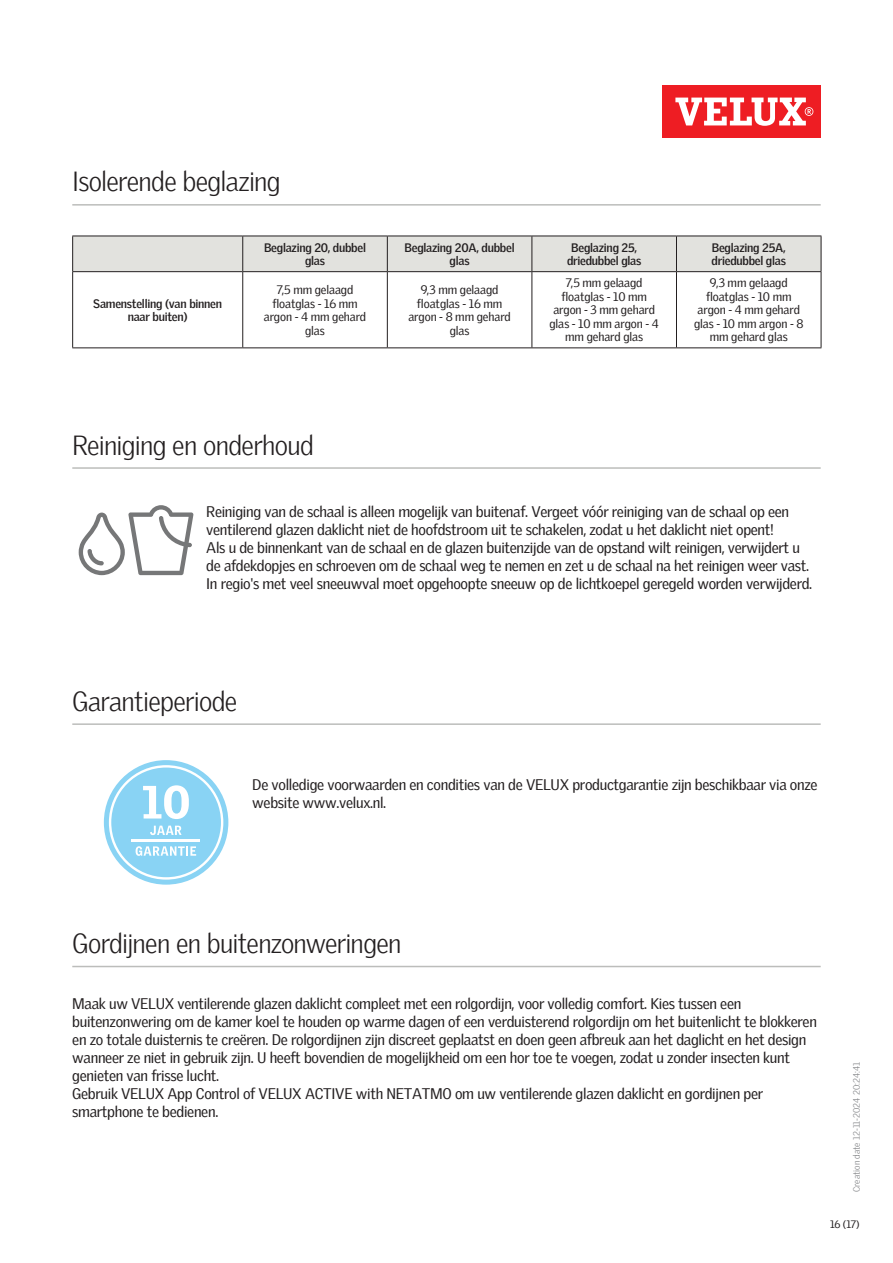
<style>
.page{position:relative;width:893px;height:1263px;background:#fff}
.page>*{position:absolute;margin:0;border:0;box-sizing:border-box;transform-origin:0 0}
.Headline_With_Line_B{font:300 27px "Velux Gothic";letter-spacing:-.025em;color:#231f20}
.Body_Regular{font:15px/18px "Velux Gothic";letter-spacing:-.02em;color:#231f20}
.TableText{font:12px/13.5px "Velux Gothic";letter-spacing:-.005em;color:#231f20;text-align:center}
.TableHeader{font:700 12px/13.5px "Velux Gothic";letter-spacing:-.02em;color:#231f20;text-align:center}
.TableHeader_TableTex{font:700 12px/13.5px "Velux Gothic";letter-spacing:-.02em;color:#231f20;text-align:center}
.t1{font:10.5px "Velux Gothic";color:#231f20}
.t2{font:300 9px "Velux Gothic";color:#7c7e81}
</style>
<div class="page">
<div style="left:662px;top:85px;width:159px;height:53px;background:#ee1d23"></div>
<svg style="left:675px;top:98px;width:138px;height:28px"></svg>
<hr style="left:72px;top:467px;width:749px;height:2px;background:#bcbdbb">
<svg style="left:79px;top:505px;width:114px;height:70px"></svg>
<hr style="left:72px;top:723px;width:749px;height:2px;background:#bcbdbb">
<hr style="left:72px;top:966px;width:749px;height:1px;background:#bcbdbb">
<hr style="left:72px;top:204px;width:749px;height:2px;background:#bcbdbb">
<div style="left:73px;top:237px;width:748px;height:34px;background:#e2e2de"></div>
<hr style="left:72px;top:236px;width:171px;height:1px;background:#231f20">
<hr style="left:72px;top:236px;width:1px;height:35px;background:#231f20">
<hr style="left:243px;top:236px;width:144px;height:1px;background:#231f20">
<hr style="left:242px;top:236px;width:1px;height:35px;background:#231f20">
<hr style="left:387px;top:236px;width:145px;height:1px;background:#231f20">
<hr style="left:387px;top:236px;width:1px;height:35px;background:#231f20">
<hr style="left:532px;top:236px;width:144px;height:1px;background:#231f20">
<hr style="left:531px;top:236px;width:1px;height:35px;background:#231f20">
<hr style="left:676px;top:236px;width:145px;height:1px;background:#231f20">
<hr style="left:821px;top:236px;width:1px;height:35px;background:#231f20">
<hr style="left:676px;top:236px;width:1px;height:35px;background:#231f20">
<hr style="left:72px;top:271px;width:171px;height:1px;background:#231f20">
<hr style="left:72px;top:272px;width:1px;height:75px;background:#231f20">
<hr style="left:72px;top:347px;width:171px;height:1px;background:#231f20">
<hr style="left:243px;top:271px;width:144px;height:1px;background:#231f20">
<hr style="left:243px;top:347px;width:144px;height:1px;background:#231f20">
<hr style="left:242px;top:272px;width:1px;height:75px;background:#231f20">
<hr style="left:387px;top:271px;width:145px;height:1px;background:#231f20">
<hr style="left:387px;top:347px;width:145px;height:1px;background:#231f20">
<hr style="left:387px;top:272px;width:1px;height:75px;background:#231f20">
<hr style="left:532px;top:271px;width:144px;height:1px;background:#231f20">
<hr style="left:532px;top:347px;width:144px;height:1px;background:#231f20">
<hr style="left:531px;top:272px;width:1px;height:75px;background:#231f20">
<hr style="left:676px;top:271px;width:145px;height:1px;background:#231f20">
<hr style="left:821px;top:272px;width:1px;height:75px;background:#231f20">
<hr style="left:676px;top:347px;width:145px;height:1px;background:#231f20">
<hr style="left:676px;top:272px;width:1px;height:75px;background:#231f20">
<svg style="left:104px;top:760px;width:124px;height:125px"></svg>
<p class="Headline_With_Line_B" style="left:72px;top:161px;width:210px">Isolerende beglazing</p>
<p class="TableHeader_TableTex" style="left:93px;top:296px;width:130px">Samenstelling (van binnen naar buiten)</p>
<p class="TableHeader" style="left:264px;top:240px;width:103px">Beglazing 20, dubbel glas</p>
<p class="TableHeader" style="left:405px;top:240px;width:112px">Beglazing 20A, dubbel glas</p>
<p class="TableHeader" style="left:567px;top:240px;width:76px">Beglazing 25, driedubbel glas</p>
<p class="TableHeader" style="left:712px;top:240px;width:76px;text-align:left">Beglazing 25A, driedubbel glas</p>
<p class="TableText" style="left:264px;top:282px;width:104px">7,5 mm gelaagd floatglas - 16 mm argon - 4 mm gehard glas</p>
<p class="TableText" style="left:408px;top:282px;width:104px">9,3 mm gelaagd floatglas - 16 mm argon - 8 mm gehard glas</p>
<p class="TableText" style="left:549px;top:275px;width:111px">7,5 mm gelaagd floatglas - 10 mm argon - 3 mm gehard glas - 10 mm argon - 4 mm gehard glas</p>
<p class="TableText" style="left:694px;top:275px;width:111px">9,3 mm gelaagd floatglas - 10 mm argon - 4 mm gehard glas - 10 mm argon - 8 mm gehard glas</p>
<p class="Headline_With_Line_B" style="left:72px;top:424px;width:243px">Reiniging en onderhoud</p>
<p class="Body_Regular" style="left:206px;top:501px;width:584px">Reiniging van de schaal is alleen mogelijk van buitenaf. Vergeet vóór reiniging van de schaal op een ventilerend glazen daklicht niet de hoofdstroom uit te schakelen, zodat u het daklicht niet opent!</p>
<p class="Body_Regular" style="left:206px;top:537px;width:604px">Als u de binnenkant van de schaal en de glazen buitenzijde van de opstand wilt reinigen, verwijdert u de afdekdopjes en schroeven om de schaal weg te nemen en zet u de schaal na het reinigen weer vast.</p>
<p class="Body_Regular" style="left:206px;top:573px;width:607px">In regio's met veel sneeuwval moet opgehoopte sneeuw op de lichtkoepel geregeld worden verwijderd.</p>
<p class="Headline_With_Line_B" style="left:72px;top:680px;width:167px">Garantieperiode</p>
<p class="Body_Regular" style="left:252px;top:774px;width:567px">De volledige voorwaarden en condities van de VELUX productgarantie zijn beschikbaar via onze website www.velux.nl.</p>
<p class="Headline_With_Line_B" style="left:72px;top:923px;width:331px">Gordijnen en buitenzonweringen</p>
<p class="Body_Regular" style="left:72px;top:993px;width:746px">Maak uw VELUX ventilerende glazen daklicht compleet met een rolgordijn, voor volledig comfort. Kies tussen een buitenzonwering om de kamer koel te houden op warme dagen of een verduisterend rolgordijn om het buitenlicht te blokkeren en zo totale duisternis te creëren. De rolgordijnen zijn discreet geplaatst en doen geen afbreuk aan het daglicht en het design wanneer ze niet in gebruik zijn. U heeft bovendien de mogelijkheid om een hor toe te voegen, zodat u zonder insecten kunt genieten van frisse lucht.</p>
<p class="Body_Regular" style="left:72px;top:1083px;width:692px">Gebruik VELUX App Control of VELUX ACTIVE with NETATMO om uw ventilerende glazen daklicht en gordijnen per smartphone te bedienen.</p>
<p class="t2" style="left:850px;top:1192px;width:131px;rotate:-90deg">Creation date 12-11-2024 20:24:41</p>
<p class="t1" style="left:830px;top:1216px;width:31px">16 (17)</p>
</div>
